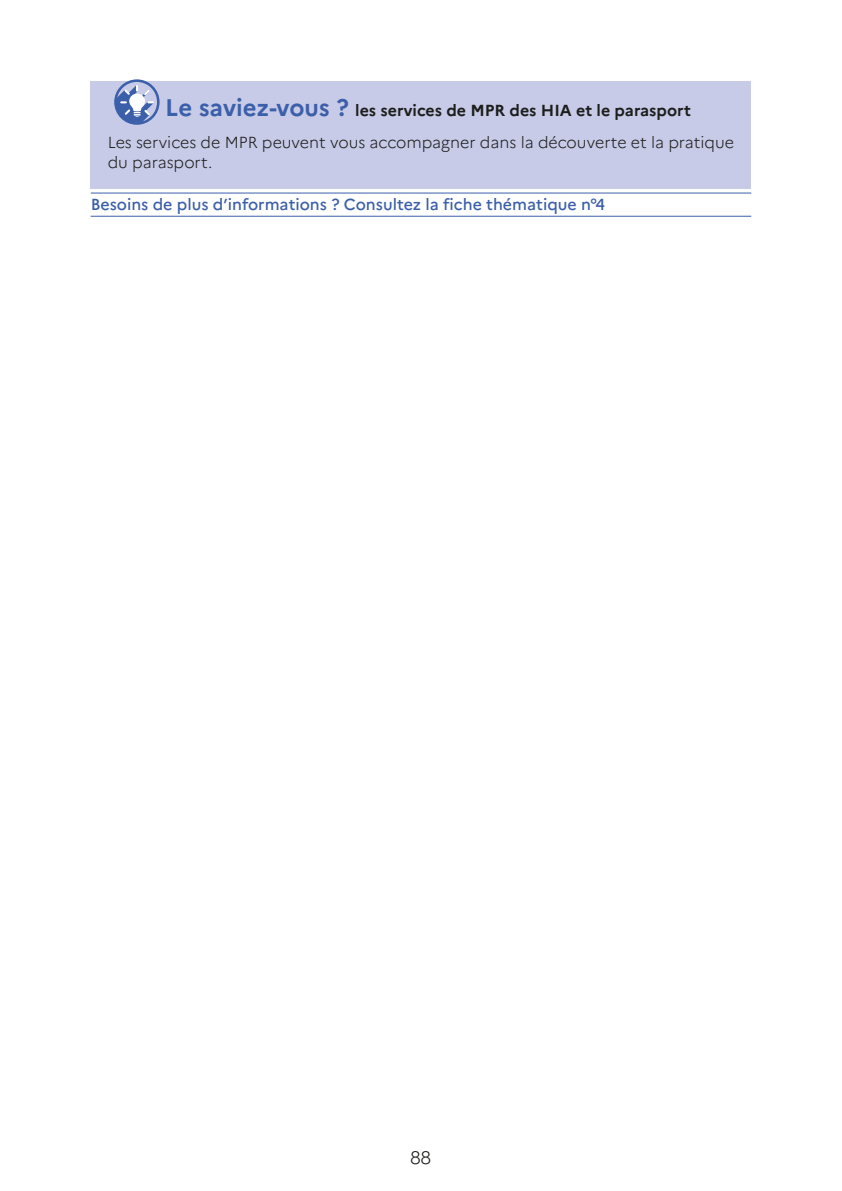
<style>
.page{position:relative;width:842px;height:1191px;background:#fff}
.page>*{position:absolute;margin:0;border:0;box-sizing:border-box;transform-origin:0 0}
.t1{font:300 18px "Marianne";color:#1d1d1b}
.t2{font:300 16px/31.4px "Marianne";color:#1d1d1b}
.t3{font:500 16px "Marianne";color:#3b5fa9}
.s1{font-weight:700;font-size:24px;color:#3b5fa9}
.s2{font-weight:700}
</style>
<div class="page">
<div style="left:91px;top:81px;width:660px;height:58px;background:#c7cbe8"></div>
<div style="left:91px;top:119px;width:660px;height:70px;background:#c7cbe8"></div>
<hr style="left:91px;top:193px;width:660px;height:1px;background:#3b5fa9">
<hr style="left:91px;top:216px;width:660px;height:1px;background:#3b5fa9">
<svg style="left:114px;top:79px;width:46px;height:46px"></svg>
<div style="left:117px;top:82px;width:40px;height:40px;background:#c7cbe8;border-radius:50%"></div>
<svg style="left:116px;top:85px;width:38px;height:38px"></svg>
<p class="t2" style="left:108px;top:95px;width:628px;text-indent:57px"><span class="s1">Le saviez-vous ?</span> <span class="s2">les services de MPR des HIA et le parasport<br></span>Les services de MPR peuvent vous accompagner dans la découverte et la pratique</p>
<p class="t2" style="left:108px;top:146px;width:106px">du parasport.</p>
<p class="t3" style="left:91px;top:195px;width:516px">Besoins de plus d’informations ? Consultez la fiche thématique n°4</p>
<p class="t1" style="left:410px;top:1146px;width:23px">88</p>
</div>
